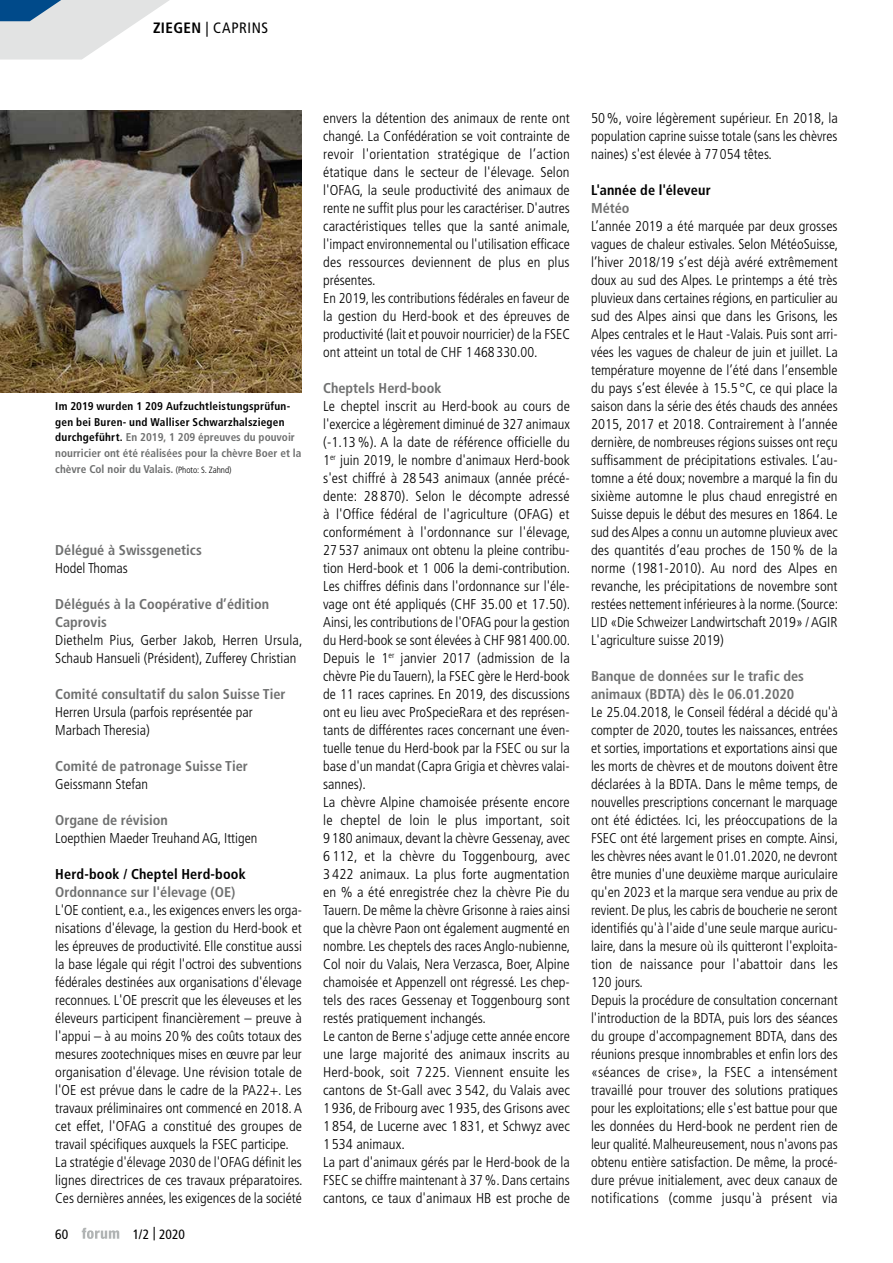
<style>
.page{position:relative;width:893px;height:1263px;background:#fff}
.page>*{position:absolute;margin:0;border:0;box-sizing:border-box;transform-origin:0 0}
.t1{font:condensed 15px "Frutiger LT Std";letter-spacing:.035em;color:#000}
.t2{font:300 condensed 14.25px/18px "Frutiger LT Std";color:#000}
.t3{font:700 condensed 14.25px/18px "Frutiger LT Std";color:#6f7070}
.t4{font:700 condensed 14.25px "Frutiger LT Std";letter-spacing:.01em;color:#000}
.t5{font:condensed 13.5px "Frutiger LT Std";color:#000}
.t6{font:700 condensed 11.25px/15.8px "Frutiger LT Std";letter-spacing:.01em;color:#6f7070}
.s1{font-weight:700}
.s2{color:#000}
.s3{font-weight:300;font-size:9px;color:#000}
</style>
<div class="page">
<svg style="left:82px;top:1228px;width:37px;height:11px"></svg>
<img style="left:0;top:111px;width:302px;height:282px">
<svg style="left:0;top:0;width:169px;height:60px"></svg>
<p class="t1" style="left:153px;top:19px;width:117px"><span class="s1">ZIEGEN</span> | CAPRINS</p>
<p class="t6" style="left:55px;top:398px;width:248px"><span class="s2">Im 2019 wurden 1 209 Aufzuchtleistungsprüfun&shy;gen bei Buren- und Walliser Schwarzhalsziegen durchgeführt.</span> En 2019, 1 209 épreuves du pouvoir nourricier ont été réalisées pour la chèvre Boer et la chèvre Col noir du Valais. <span class="s3">(Photo: S. Zahnd)</span></p>
<p class="t3" style="left:55px;top:541px;width:148px">Délégué à Swissgenetics</p>
<p class="t2" style="left:55px;top:559px;width:74px">Hodel Thomas</p>
<p class="t3" style="left:55px;top:595px;width:215px">Délégués à la Coopérative d’édition<br>Caprovis</p>
<p class="t2" style="left:55px;top:631px;width:249px">Diethelm Pius, Gerber Jakob, Herren Ursula,<br>Schaub Hansueli (Président), Zufferey Christian</p>
<p class="t3" style="left:55px;top:685px;width:232px">Comité consultatif du salon Suisse Tier</p>
<p class="t2" style="left:55px;top:703px;width:199px">Herren Ursula (parfois représentée par<br>Marbach Theresia)</p>
<p class="t3" style="left:55px;top:757px;width:194px">Comité de patronage Suisse Tier</p>
<p class="t2" style="left:55px;top:775px;width:94px">Geissmann Stefan</p>
<p class="t3" style="left:55px;top:811px;width:114px">Organe de révision</p>
<p class="t2" style="left:55px;top:829px;width:204px">Loepthien Maeder Treuhand AG, Ittigen</p>
<p class="t4" style="left:55px;top:865px;width:192px">Herd-book / Cheptel Herd-book</p>
<p class="t3" style="left:55px;top:883px;width:182px">Ordonnance sur l'élevage (OE)</p>
<p class="t2" style="left:55px;top:901px;width:249px">L'OE contient, e.a., les exigences envers les orga&shy;nisations d'élevage, la gestion du Herd-book et les épreuves de productivité. Elle constitue aussi la base légale qui régit l'octroi des subventions fédérales destinées aux organisations d'élevage reconnues. L'OE prescrit que les éleveuses et les éleveurs participent financièrement – preuve à l'appui – à au moins 20% des coûts totaux des mesures zootechniques mises en œuvre par leur organisation d'élevage. Une révision totale de l'OE est prévue dans le cadre de la PA22+. Les travaux préliminaires ont commencé en 2018. A cet effet, l'OFAG a constitué des groupes de travail spécifiques auxquels la FSEC participe.<br>La stratégie d'élevage 2030 de l'OFAG définit les lignes directrices de ces travaux préparatoires.<br>Ces dernières années, les exigences de la société</p>
<p class="t5" style="left:55px;top:1226px;width:14px">60</p>
<p class="t5" style="left:133px;top:1226px;width:54px">1/2 | 2020</p>
<p class="t2" style="left:323px;top:109px;width:249px">envers la détention des animaux de rente ont changé. La Confédération se voit contrainte de revoir l'orientation stratégique de l’action étatique dans le secteur de l'élevage. Selon l'OFAG, la seule productivité des animaux de rente ne suffit plus pour les caractériser. D'autres caractéristiques telles que la santé animale, l'impact environnemental ou l'utilisation efficace des ressources deviennent de plus en plus présentes.<br>En 2019, les contributions fédérales en faveur de la gestion du Herd-book et des épreuves de productivité (lait et pouvoir nourricier) de la FSEC ont atteint un total de CHF 1 468 330.00.</p>
<p class="t3" style="left:323px;top:379px;width:120px">Cheptels Herd-book</p>
<p class="t2" style="left:323px;top:397px;width:249px">Le cheptel inscrit au Herd-book au cours de l'exercice a légèrement diminué de 327 animaux (-1.13%). A la date de référence officielle du 1<sup>er</sup> juin 2019, le nombre d'animaux Herd-book s'est chiffré à 28 543 animaux (année précé&shy;dente: 28 870). Selon le décompte adressé à l'Office fédéral de l'agriculture (OFAG) et conformément à l'ordonnance sur l'élevage, 27 537 animaux ont obtenu la pleine contribu&shy;tion Herd-book et 1 006 la demi-contribution.<br>Les chiffres définis dans l'ordonnance sur l'éle&shy;vage ont été appliqués (CHF 35.00 et 17.50).<br>Ainsi, les contributions de l'OFAG pour la gestion du Herd-book se sont élevées à CHF 981400.00.<br>Depuis le 1<sup>er</sup> janvier 2017 (admission de la chèvre Pie du Tauern), la FSEC gère le Herd-book de 11 races caprines. En 2019, des discussions ont eu lieu avec ProSpecieRara et des représen&shy;tants de différentes races concernant une éven&shy;tuelle tenue du Herd-book par la FSEC ou sur la base d'un mandat (Capra Grigia et chèvres valai&shy;sannes).<br>La chèvre Alpine chamoisée présente encore le cheptel de loin le plus important, soit 9 180 animaux, devant la chèvre Gessenay, avec 6 112, et la chèvre du Toggenbourg, avec 3 422 animaux. La plus forte augmentation en % a été enregistrée chez la chèvre Pie du Tauern. De même la chèvre Grisonne à raies ainsi que la chèvre Paon ont également augmenté en nombre. Les cheptels des races Anglo-nubienne, Col noir du Valais, Nera Verzasca, Boer, Alpine chamoisée et Appenzell ont régressé. Les chep&shy;tels des races Gessenay et Toggenbourg sont restés pratiquement inchangés.<br>Le canton de Berne s'adjuge cette année encore une large majorité des animaux inscrits au Herd-book, soit 7 225. Viennent ensuite les cantons de St-Gall avec 3 542, du Valais avec 1 936, de Fribourg avec 1 935, des Grisons avec 1 854, de Lucerne avec 1 831, et Schwyz avec 1 534 animaux.<br>La part d'animaux gérés par le Herd-book de la FSEC se chiffre maintenant à 37%. Dans certains cantons, ce taux d'animaux HB est proche de</p>
<p class="t2" style="left:591px;top:109px;width:248px;text-align:justify">50%, voire légèrement supérieur. En 2018, la population caprine suisse totale (sans les chèvres naines) s'est élevée à 77 054 têtes.</p>
<p class="t4" style="left:591px;top:181px;width:121px">L'année de l'éleveur</p>
<p class="t3" style="left:591px;top:199px;width:40px">Météo</p>
<p class="t2" style="left:591px;top:217px;width:249px;text-align:justify">L’année 2019 a été marquée par deux grosses vagues de chaleur estivales. Selon MétéoSuisse, l’hiver 2018/19 s’est déjà avéré extrêmement doux au sud des Alpes. Le printemps a été très pluvieux dans certaines régions, en particulier au sud des Alpes ainsi que dans les Grisons, les Alpes centrales et le Haut -Valais. Puis sont arri&shy;vées les vagues de chaleur de juin et juillet. La température moyenne de l’été dans l’ensemble du pays s’est élevée à 15.5 °C, ce qui place la saison dans la série des étés chauds des années 2015, 2017 et 2018. Contrairement à l’année dernière, de nombreuses régions suisses ont reçu suffisamment de précipitations estivales. L’au&shy;tomne a été doux; novembre a marqué la fin du sixième automne le plus chaud enregistré en Suisse depuis le début des mesures en 1864. Le sud des Alpes a connu un automne pluvieux avec des quantités d’eau proches de 150% de la norme (1981-2010). Au nord des Alpes en revanche, les précipitations de novembre sont restées nettement inférieures à la norme. (Source:<br>LID «Die Schweizer Landwirtschaft 2019» / AGIR L'agriculture suisse 2019)</p>
<p class="t3" style="left:591px;top:667px;width:214px">Banque de données sur le trafic des animaux (BDTA) dès le 06.01.2020</p>
<p class="t2" style="left:591px;top:703px;width:249px">Le 25.04.2018, le Conseil fédéral a décidé qu'à compter de 2020, toutes les naissances, entrées et sorties, importations et exportations ainsi que les morts de chèvres et de moutons doivent être déclarées à la BDTA. Dans le même temps, de nouvelles prescriptions concernant le marquage ont été édictées. Ici, les préoccupations de la FSEC ont été largement prises en compte. Ainsi, les chèvres nées avant le 01.01.2020, ne devront être munies d'une deuxième marque auriculaire qu'en 2023 et la marque sera vendue au prix de revient. De plus, les cabris de boucherie ne seront identifiés qu'à l'aide d'une seule marque auricu&shy;laire, dans la mesure où ils quitteront l'exploita&shy;tion de naissance pour l'abattoir dans les 120 jours.<br>Depuis la procédure de consultation concernant l'introduction de la BDTA, puis lors des séances du groupe d'accompagnement BDTA, dans des réunions presque innombrables et enfin lors des «séances de crise», la FSEC a intensément travaillé pour trouver des solutions pratiques pour les exploitations; elle s'est battue pour que les données du Herd-book ne perdent rien de leur qualité. Malheureusement, nous n'avons pas obtenu entière satisfaction. De même, la procé&shy;dure prévue initialement, avec deux canaux de notifications (comme jusqu'à présent via</p>
</div>
